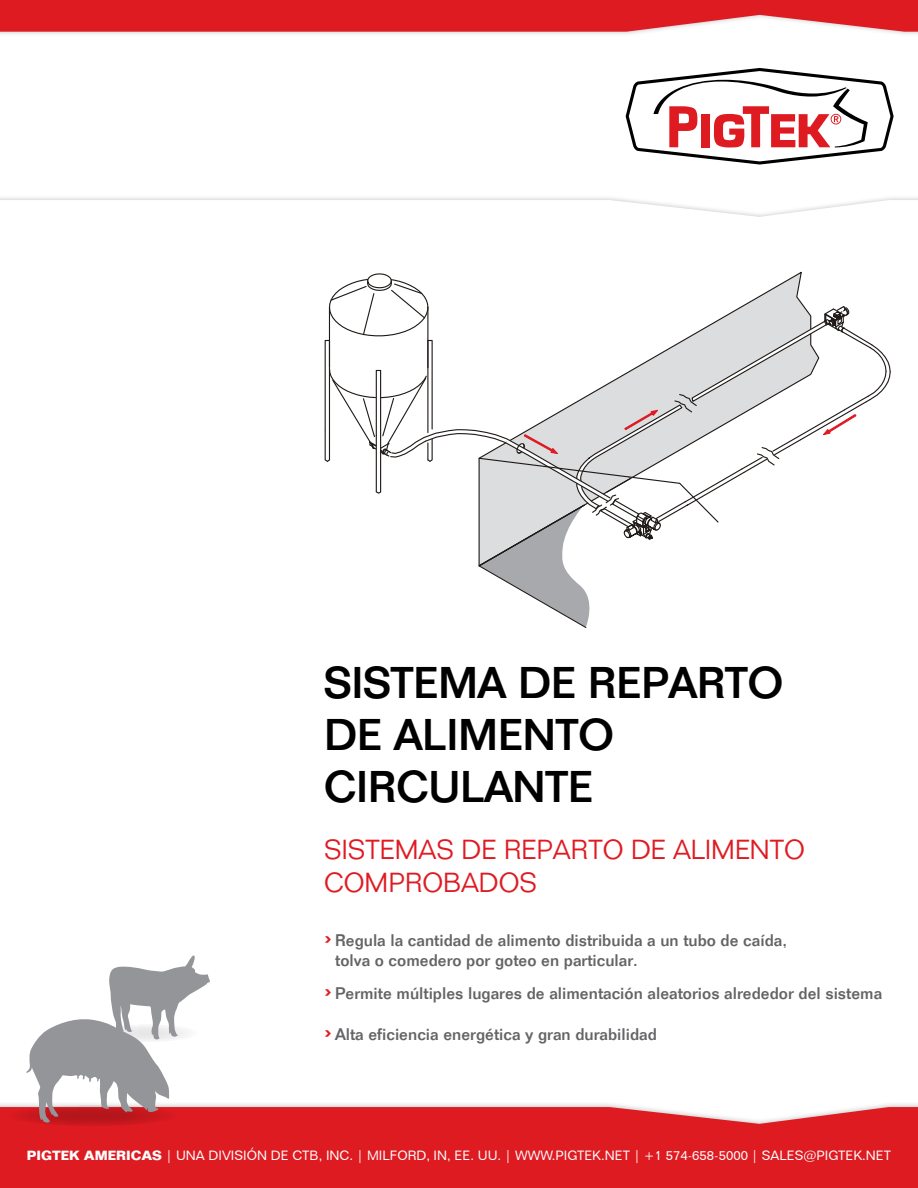
<style>
.page{position:relative;width:918px;height:1188px;background:#fff}
.page>*{position:absolute;margin:0;border:0;box-sizing:border-box;transform-origin:0 0}
.t1{font:500 43.5px/52.2px "Folio Std";color:#000}
.t2{font:500 28.2px "Folio Std";color:#df1b22}
.t3{font:300 27px/32.4px "Folio Std";color:#df1b22}
.t4{font:500 16.5px/20.1px "Folio Std";color:#636466}
.t5{font:13.05px "Folio BT";color:#fff}
.s1{font-size:28.2px;color:#df1b22}
.s2{font-family:"Folio Std";font-weight:700}
</style>
<div class="page">
<svg style="left:626px;top:68px;width:268px;height:97px"></svg>
<div style="left:0;top:0;width:918px;height:38px;background:#000;opacity:.25"></div>
<svg style="left:0;top:0;width:918px;height:32px;background:#e12e34"></svg>
<div style="left:0;top:1102px;width:918px;height:86px;background:#000;opacity:.25"></div>
<div style="left:0;top:1107px;width:918px;height:81px;background:#df1b22"></div>
<div style="left:6px;top:1105px;width:173px;height:21px;background:#d21920;border-radius:50%"></div>
<svg style="left:25px;top:955px;width:185px;height:168px"></svg>
<svg style="left:324px;top:273px;width:567px;height:355px"></svg>
<h1 class="t1" style="left:324px;top:660px;width:461px">SISTEMA DE REPARTO<br>DE ALIMENTO<br>CIRCULANTE</h1>
<h3 class="t3" style="left:324px;top:836px;width:482px">SISTEMAS DE REPARTO DE ALIMENTO<br>COMPROBADOS</h3>
<h2 class="t2" style="left:324px;top:925px;width:9px">›</h2>
<p class="t4" style="left:335px;top:931px;width:453px">Regula la cantidad de alimento distribuida a un tubo de caída, tolva o comedero por goteo en particular.</p>
<p class="t4" style="left:324px;top:985px;width:560px"><span class="s1">›</span> Permite múltiples lugares de alimentación aleatorios alrededor del sistema</p>
<p class="t4" style="left:324px;top:1025px;width:335px"><span class="s1">›</span> Alta eficiencia energética y gran durabilidad</p>
<p class="t5" style="left:27px;top:1150px;width:866px"><span class="s2">PIGTEK AMERICAS</span> | UNA DIVISIÓN DE CTB, INC. | MILFORD, IN, EE. UU. | WWW.PIGTEK.NET | +1 574-658-5000 | SALES@PIGTEK.NET</p>
</div>
